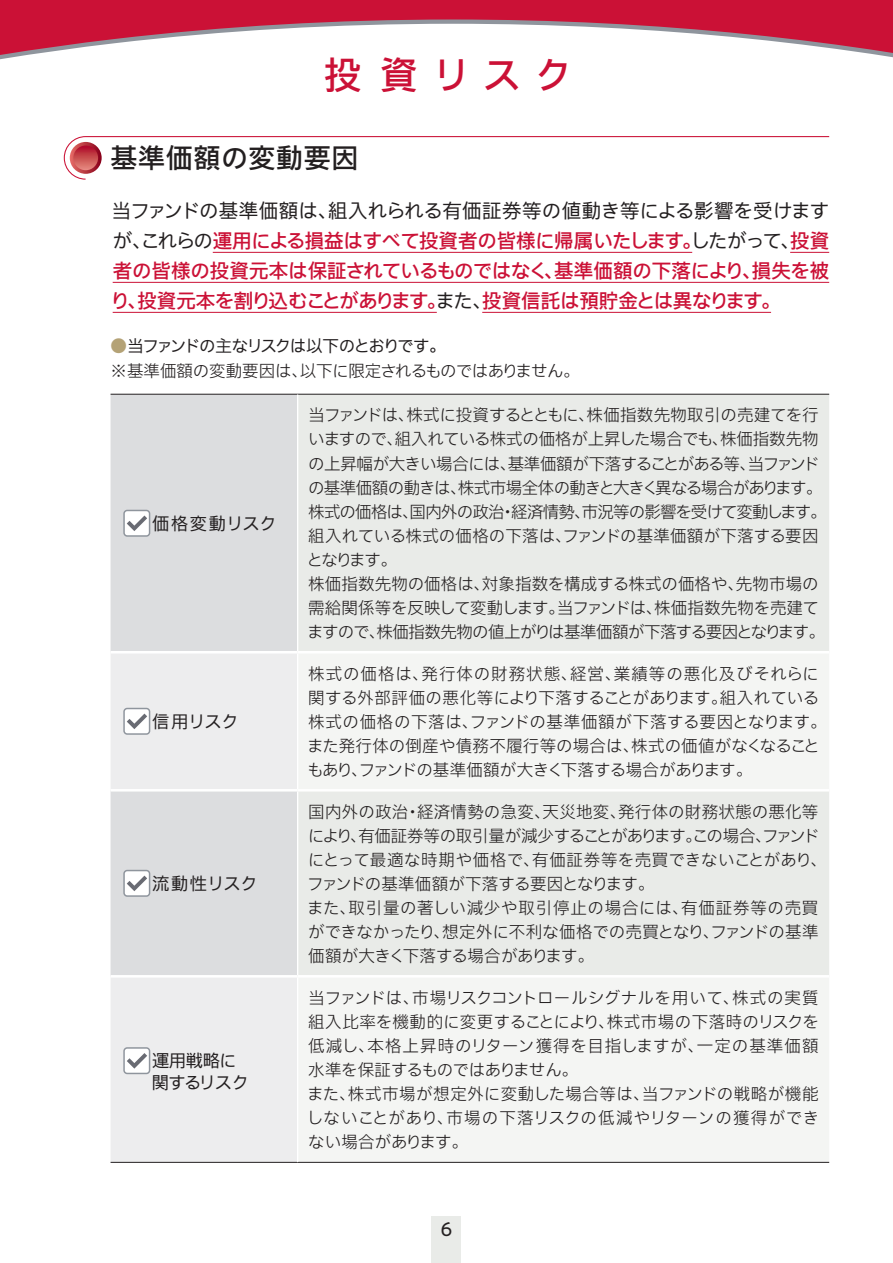
<style>
.page{position:relative;width:893px;height:1263px;background:#fff}
.page>*{position:absolute;margin:0;border:0;box-sizing:border-box;transform-origin:0 0}
.t1{font:500 37.5px "Iwa UCDA Goth Std";letter-spacing:.385em;color:#cb1136}
.t2{font:500 27px "Iwa UCDA Goth Std";letter-spacing:.025em;color:#231f20}
.t3{font:500 19.5px/30px "Iwa UCDA Goth Std";letter-spacing:-.01em;color:#cb1136;text-align:justify}
.t4{font:100 18px "Iwa UCDA Goth Std";color:#231f20}
.t5{font:100 17.25px/22.2px "Iwa UCDA Goth Std";letter-spacing:-.02em;color:#231f20}
.t6{font:100 17.25px "Iwa UCDA Goth Std";letter-spacing:.045em;color:#231f20}
.t7{font:300 16.5px/24px "Iwa UCDA Goth Std";letter-spacing:.015em;color:#231f20}
.t8{font:300 16.5px/24px "Iwa UCDA Goth Std";letter-spacing:-.03em;color:#231f20}
.t9{font:300 16.5px/24px "Iwa UCDA Goth Std";letter-spacing:-.005em;color:#231f20}
.s1{font-weight:100;color:#231f20}
.s2{font-weight:100;color:#b4a276}
.s3{font-weight:100}
</style>
<div class="page">
<svg style="left:0;top:0;width:893px;height:60px;fill:#cb1136"></svg>
<div style="left:432px;top:1216px;width:29px;height:47px;background:#e9ebe8"></div>
<div style="left:111px;top:395px;width:186px;height:256px;background:#dcdddf"></div>
<div style="left:298px;top:395px;width:531px;height:256px;background:#e9ebe8"></div>
<svg style="left:111px;top:654px;width:186px;height:508px;background:#e6e7e8"></svg>
<svg style="left:298px;top:654px;width:531px;height:508px;fill:#f4f5f3"></svg>
<hr style="left:111px;top:394px;width:187px;height:1px;background:#231f20">
<hr style="left:298px;top:394px;width:531px;height:1px;background:#231f20">
<hr style="left:111px;top:1162px;width:187px;height:1px;background:#231f20">
<hr style="left:298px;top:1162px;width:531px;height:1px;background:#231f20">
<hr style="left:111px;top:975px;width:187px;height:2px;background:#fff">
<hr style="left:111px;top:789px;width:187px;height:2px;background:#fff">
<hr style="left:298px;top:789px;width:531px;height:2px;background:#fff">
<hr style="left:298px;top:975px;width:531px;height:2px;background:#fff">
<div style="left:124px;top:510px;width:26px;height:26px;background:#fff;border-radius:3px"></div>
<div style="left:123px;top:510px;width:27px;height:27px;border:1px solid #8f959d;border-radius:3px"></div>
<svg style="left:127px;top:515px;width:20px;height:16px"></svg>
<div style="left:124px;top:708px;width:26px;height:26px;background:#fff;border-radius:3px"></div>
<div style="left:123px;top:708px;width:27px;height:27px;border:1px solid #8f959d;border-radius:3px"></div>
<svg style="left:127px;top:713px;width:20px;height:16px"></svg>
<div style="left:124px;top:870px;width:26px;height:26px;background:#fff;border-radius:3px"></div>
<div style="left:123px;top:870px;width:27px;height:27px;border:1px solid #8f959d;border-radius:3px"></div>
<svg style="left:127px;top:876px;width:20px;height:15px"></svg>
<div style="left:124px;top:1048px;width:26px;height:25px;background:#fff;border-radius:3px"></div>
<div style="left:123px;top:1047px;width:27px;height:27px;border:1px solid #8f959d;border-radius:3px"></div>
<svg style="left:127px;top:1053px;width:20px;height:16px"></svg>
<svg style="left:64px;top:136px;width:765px;height:44px"></svg>
<svg style="left:70px;top:142px;width:32px;height:32px"></svg>
<svg style="left:73px;top:145px;width:25px;height:25px"></svg>
<hr style="left:213px;top:252px;width:479px;height:1px;background:#cb1136">
<hr style="left:790px;top:252px;width:39px;height:1px;background:#cb1136">
<hr style="left:113px;top:282px;width:716px;height:1px;background:#cb1136">
<hr style="left:113px;top:312px;width:324px;height:1px;background:#cb1136">
<hr style="left:482px;top:312px;width:289px;height:1px;background:#cb1136">
<h1 class="t1" style="left:324px;top:48px;width:250px">投資リスク</h1>
<h2 class="t2" style="left:111px;top:138px;width:249px">基準価額の変動要因</h2>
<p class="t3" style="left:111px;top:194px;width:720px"><span class="s1">当ファンドの基準価額は、組入れられる有価証券等の値動き等による影響を受けますが、これらの</span>運用による損益はすべて投資者の皆様に帰属いたします。<span class="s1">したがって、</span>投資者の皆様の投資元本は保証されているものではなく、基準価額の下落により、損失を被り、投資元本を割り込むことがあります。<span class="s1">また、</span>投資信託は預貯金とは異なります。</p>
<p class="t9" style="left:111px;top:332px;width:471px;line-height:25.5px"><span class="s2">●</span><span class="s3">当ファンドの主なリスクは以下のとおりです。<br></span>※基準価額の変動要因は、以下に限定されるものではありません。</p>
<p class="t6" style="left:152px;top:511px;width:126px">価格変動リスク</p>
<p class="t5" style="left:152px;top:709px;width:88px">信用リスク</p>
<p class="t5" style="left:152px;top:871px;width:107px">流動性リスク</p>
<p class="t5" style="left:152px;top:1048px;width:99px">運用戦略に関するリスク</p>
<p class="t8" style="left:306px;top:402px;width:522px">当ファンドは、株式に投資するとともに、株価指数先物取引の売建てを行いますので、組入れている株式の価格が上昇した場合でも、株価指数先物の上昇幅が大きい場合には、基準価額が下落することがある等、当ファンドの基準価額の動きは、株式市場全体の動きと大きく異なる場合があります。株式の価格は、国内外の政治・経済情勢、市況等の影響を受けて変動します。組入れている株式の価格の下落は、ファンドの基準価額が下落する要因となります。<br>株価指数先物の価格は、対象指数を構成する株式の価格や、先物市場の需給関係等を反映して変動します。当ファンドは、株価指数先物を売建てますので、株価指数先物の値上がりは基準価額が下落する要因となります。</p>
<p class="t7" style="left:307px;top:660px;width:521px">株式の価格は、発行体の財務状態、経営、業績等の悪化及びそれらに関する外部評価の悪化等により下落することがあります。組入れている株式の価格の下落は、ファンドの基準価額が下落する要因となります。また発行体の倒産や債務不履行等の場合は、株式の価値がなくなることもあり、ファンドの基準価額が大きく下落する場合があります。</p>
<p class="t9" style="left:307px;top:798px;width:521px">国内外の政治・経済情勢の急変、天災地変、発行体の財務状態の悪化等により、有価証券等の取引量が減少することがあります。この場合、ファンドにとって最適な時期や価格で、有価証券等を売買できないことがあり、ファンドの基準価額が下落する要因となります。<br>また、取引量の著しい減少や取引停止の場合には、有価証券等の売買ができなかったり、想定外に不利な価格での売買となり、ファンドの基準価額が大きく下落する場合があります。</p>
<p class="t7" style="left:307px;top:984px;width:514px">当ファンドは、市場リスクコントロールシグナルを用いて、株式の実質組入比率を機動的に変更することにより、株式市場の下落時のリスクを低減し、本格上昇時のリターン獲得を目指しますが、一定の基準価額水準を保証するものではありません。<br>また、株式市場が想定外に変動した場合等は、当ファンドの戦略が機能しないことがあり、市場の下落リスクの低減やリターンの獲得ができない場合があります。</p>
<p class="t4" style="left:440px;top:1216px;width:14px">6</p>
</div>
